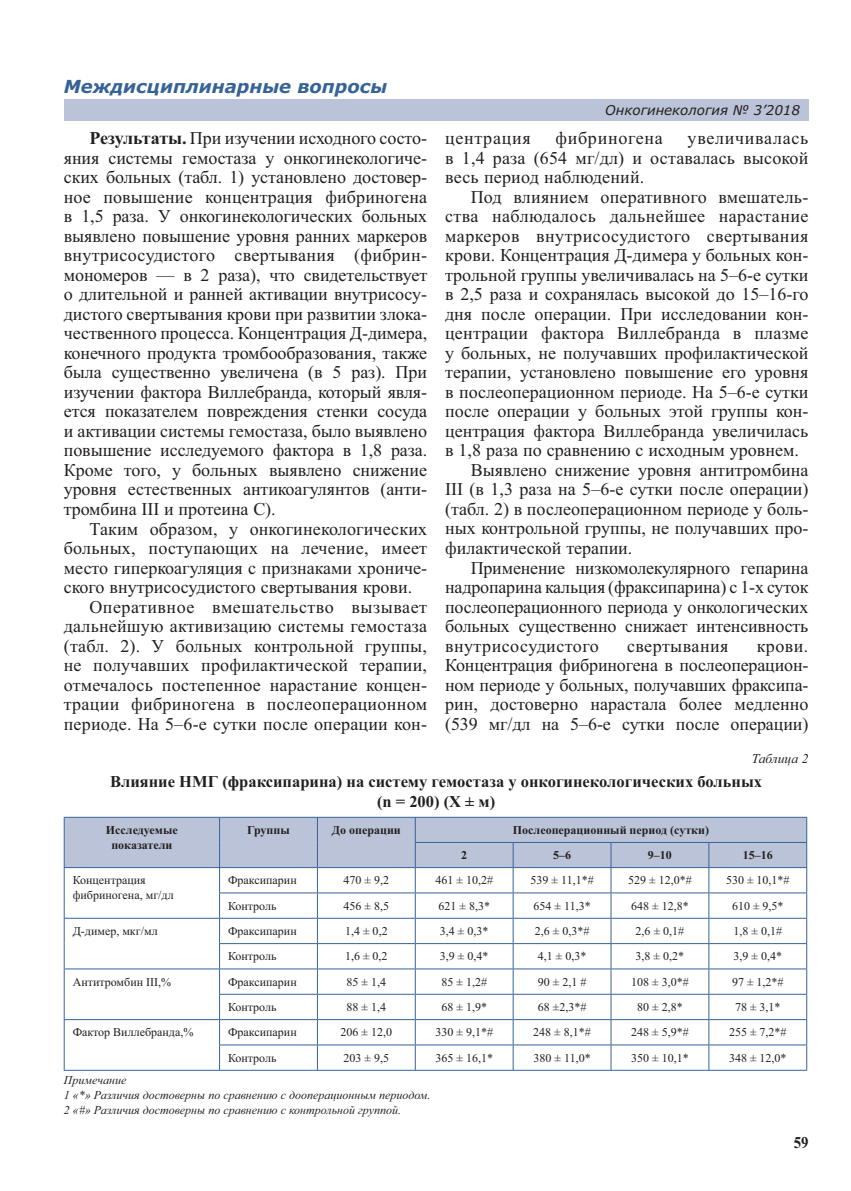
<style>
.page{position:relative;width:851px;height:1191px;background:#fff}
.page>*{position:absolute;margin:0;border:0;box-sizing:border-box;transform-origin:0 0}
.t1{font:18px/19.5px "Times New Roman";color:#231f20;text-align:justify}
.t2{font:18px "Times New Roman";letter-spacing:.025em;color:#231f20}
.t3{font:18px "Times New Roman";letter-spacing:.02em;color:#231f20}
.t4{font:18px "Times New Roman";letter-spacing:.03em;color:#231f20}
.t5{font:italic 700 18px "Verdana";color:#366397}
.t6{font:18px "Times New Roman";letter-spacing:.04em;color:#231f20}
.t7{font:700 16.5px/19.5px "Times New Roman";color:#231f20;text-align:center}
.t8{font:700 16.5px "Times New Roman";color:#231f20;scale:.9 1}
.t9{font:italic 13.5px "Verdana";color:#231f20}
.t10{font:italic 13.5px "Times New Roman";color:#231f20}
.t11{font:12px/15px "Times New Roman";color:#231f20}
.t12{font:italic 12px/15px "Times New Roman";color:#231f20}
.t13{font:700 12px/15px "Times New Roman";color:#231f20;text-align:center}
.s1{font-weight:700}
</style>
<div class="page">
<div style="left:64px;top:99px;width:744px;height:21px;background:#bbc3d8"></div>
<svg style="left:64px;top:817px;width:743px;height:253px"></svg>
<hr style="left:64px;top:1070px;width:743px;height:1px;background:#366397">
<p class="t5" style="left:64px;top:80px;width:325px">Междисциплинарные вопросы</p>
<p class="t1" style="left:64px;top:130px;width:365px;text-indent:26px"><span class="s1">Результаты.</span> При изучении исходного состо&shy;яния системы гемостаза у онкогинекологиче&shy;ских больных (табл. 1) установлено достовер&shy;ное повышение концентрация фибриногена в 1,5 раза. У онкогинекологических больных выявлено повышение уровня ранних маркеров внутрисосудистого свертывания (фибрин&shy;мономеров — в 2 раза), что свидетельствует о длительной и ранней активации внутрисосу&shy;дистого свертывания крови при развитии злока&shy;чественного процесса. Концентрация Д-димера, конечного продукта тромбообразования, также была существенно увеличена (в 5 раз). При изучении фактора Виллебранда, который явля&shy;ется показателем повреждения стенки сосуда и активации системы гемостаза, было выявлено повышение исследуемого фактора в 1,8 раза.<br>Кроме того, у больных выявлено снижение уровня естественных антикоагулянтов (анти&shy;тромбина III и протеина С).</p>
<p class="t1" style="left:89px;top:520px;width:339px">Таким образом, у онкогинекологических</p>
<p class="t1" style="left:64px;top:540px;width:365px">больных, поступающих на лечение, имеет</p>
<p class="t1" style="left:64px;top:559px;width:365px">место гиперкоагуляция с признаками хрониче-</p>
<p class="t1" style="left:64px;top:579px;width:350px">ского внутрисосудистого свертывания крови.</p>
<p class="t4" style="left:89px;top:600px;width:339px">Оперативное вмешательство вызывает</p>
<p class="t1" style="left:64px;top:618px;width:365px">дальнейшую активизацию системы гемостаза</p>
<p class="t1" style="left:64px;top:637px;width:365px">(табл. 2). У больных контрольной группы,</p>
<p class="t1" style="left:64px;top:657px;width:365px">не получавших профилактической терапии,</p>
<p class="t1" style="left:64px;top:676px;width:365px">отмечалось постепенное нарастание концен-</p>
<p class="t1" style="left:64px;top:696px;width:365px">трации фибриногена в послеоперационном</p>
<p class="t1" style="left:64px;top:715px;width:365px">периоде. На 5–6-е сутки после операции кон-</p>
<p class="t9" style="left:605px;top:105px;width:196px">Онкогинекология № 3’2018</p>
<p class="t6" style="left:445px;top:132px;width:87px">центрация</p>
<p class="t6" style="left:555px;top:132px;width:109px">фибриногена</p>
<p class="t1" style="left:445px;top:130px;width:365px;text-indent:242px">увеличивалась в 1,4 раза (654 мг/дл) и оставалась высокой весь период наблюдений.</p>
<p class="t1" style="left:470px;top:189px;width:339px">Под влиянием оперативного вмешатель-</p>
<p class="t3" style="left:445px;top:210px;width:365px">ства наблюдалось дальнейшее нарастание</p>
<p class="t2" style="left:445px;top:229px;width:365px">маркеров внутрисосудистого свертывания</p>
<p class="t1" style="left:445px;top:247px;width:365px">крови. Концентрация Д-димера у больных кон-</p>
<p class="t1" style="left:445px;top:267px;width:365px">трольной группы увеличивалась на 5–6-е сутки</p>
<p class="t1" style="left:445px;top:286px;width:365px">в 2,5 раза и сохранялась высокой до 15–16-го</p>
<p class="t1" style="left:445px;top:306px;width:365px">дня после операции. При исследовании кон-</p>
<p class="t1" style="left:445px;top:325px;width:365px">центрации фактора Виллебранда в плазме</p>
<p class="t1" style="left:445px;top:345px;width:365px">у больных, не получавших профилактической</p>
<p class="t1" style="left:445px;top:364px;width:365px">терапии, установлено повышение его уровня</p>
<p class="t1" style="left:445px;top:384px;width:365px">в послеоперационном периоде. На 5–6-е сутки</p>
<p class="t1" style="left:445px;top:403px;width:365px">после операции у больных этой группы кон-</p>
<p class="t1" style="left:445px;top:423px;width:365px">центрация фактора Виллебранда увеличилась</p>
<p class="t1" style="left:445px;top:442px;width:355px">в 1,8 раза по сравнению с исходным уровнем.</p>
<p class="t1" style="left:470px;top:462px;width:339px">Выявлено снижение уровня антитромбина</p>
<p class="t1" style="left:445px;top:481px;width:365px">III (в 1,3 раза на 5–6-е сутки после операции)</p>
<p class="t1" style="left:445px;top:501px;width:365px">(табл. 2) в послеоперационном периоде у боль-</p>
<p class="t1" style="left:445px;top:520px;width:365px">ных контрольной группы, не получавших про-</p>
<p class="t1" style="left:445px;top:540px;width:189px">филактической терапии.</p>
<p class="t1" style="left:470px;top:559px;width:339px">Применение низкомолекулярного гепарина</p>
<p class="t1" style="left:445px;top:579px;width:365px">надропарина кальция (фраксипарина) с 1-х суток</p>
<p class="t1" style="left:445px;top:598px;width:365px">послеоперационного периода у онкологических</p>
<p class="t1" style="left:445px;top:618px;width:365px">больных существенно снижает интенсивность</p>
<p class="t2" style="left:445px;top:639px;width:155px">внутрисосудистого</p>
<p class="t2" style="left:627px;top:639px;width:103px">свертывания</p>
<p class="t1" style="left:445px;top:637px;width:365px;text-indent:311px">крови.<br>Концентрация фибриногена в послеоперацион&shy;ном периоде у больных, получавших фраксипа&shy;рин, достоверно нарастала более медленно (539 мг/дл на 5–6-е сутки после операции)</p>
<p class="t10" style="left:751px;top:754px;width:58px">Таблица 2</p>
<p class="t7" style="left:110px;top:773px;width:653px">Влияние НМГ (фраксипарина) на систему гемостаза у онкогинекологических больных (n = 200) (X ± м)</p>
<p class="t13" style="left:106px;top:823px;width:73px">Исследуемые показатели</p>
<p class="t13" style="left:247px;top:823px;width:44px">Группы</p>
<p class="t13" style="left:332px;top:823px;width:70px">До операции</p>
<p class="t13" style="left:513px;top:823px;width:198px">Послеоперационный период (сутки)</p>
<p class="t13" style="left:461px;top:849px;width:7px">2</p>
<p class="t13" style="left:553px;top:849px;width:19px">5–6</p>
<p class="t13" style="left:647px;top:849px;width:25px">9–10</p>
<p class="t13" style="left:742px;top:849px;width:31px">15–16</p>
<p class="t11" style="left:73px;top:874px;width:102px">Концентрация фибриногена, мг/дл</p>
<p class="t11" style="left:228px;top:874px;width:70px">Фраксипарин</p>
<p class="t11" style="left:343px;top:874px;width:47px">470 ± 9,2</p>
<p class="t11" style="left:435px;top:874px;width:59px">461 ± 10,2#</p>
<p class="t11" style="left:530px;top:874px;width:65px">539 ± 11,1*#</p>
<p class="t11" style="left:628px;top:874px;width:65px">529 ± 12,0*#</p>
<p class="t11" style="left:725px;top:874px;width:65px">530 ± 10,1*#</p>
<p class="t11" style="left:228px;top:899px;width:50px">Контроль</p>
<p class="t11" style="left:343px;top:899px;width:47px">456 ± 8,5</p>
<p class="t11" style="left:438px;top:899px;width:53px">621 ± 8,3*</p>
<p class="t11" style="left:533px;top:899px;width:59px">654 ± 11,3*</p>
<p class="t11" style="left:631px;top:899px;width:59px">648 ± 12,8*</p>
<p class="t11" style="left:731px;top:899px;width:53px">610 ± 9,5*</p>
<p class="t11" style="left:73px;top:924px;width:86px">Д-димер, мкг/мл</p>
<p class="t11" style="left:228px;top:924px;width:70px">Фраксипарин</p>
<p class="t11" style="left:345px;top:924px;width:44px">1,4 ± 0,2</p>
<p class="t11" style="left:440px;top:924px;width:50px">3,4 ± 0,3*</p>
<p class="t11" style="left:534px;top:924px;width:56px">2,6 ± 0,3*#</p>
<p class="t11" style="left:635px;top:924px;width:50px">2,6 ± 0,1#</p>
<p class="t11" style="left:733px;top:924px;width:50px">1,8 ± 0,1#</p>
<p class="t11" style="left:228px;top:950px;width:50px">Контроль</p>
<p class="t11" style="left:345px;top:950px;width:44px">1,6 ± 0,2</p>
<p class="t11" style="left:440px;top:950px;width:50px">3,9 ± 0,4*</p>
<p class="t11" style="left:537px;top:950px;width:50px">4,1 ± 0,3*</p>
<p class="t11" style="left:635px;top:950px;width:50px">3,8 ± 0,2*</p>
<p class="t11" style="left:733px;top:950px;width:50px">3,9 ± 0,4*</p>
<p class="t11" style="left:73px;top:975px;width:100px">Антитромбин III,%</p>
<p class="t11" style="left:228px;top:975px;width:70px">Фраксипарин</p>
<p class="t11" style="left:346px;top:975px;width:41px">85 ± 1,4</p>
<p class="t11" style="left:441px;top:975px;width:47px">85 ± 1,2#</p>
<p class="t11" style="left:537px;top:975px;width:50px">90 ± 2,1 #</p>
<p class="t11" style="left:631px;top:975px;width:59px">108 ± 3,0*#</p>
<p class="t11" style="left:731px;top:975px;width:53px">97 ± 1,2*#</p>
<p class="t11" style="left:228px;top:1000px;width:50px">Контроль</p>
<p class="t11" style="left:346px;top:1000px;width:41px">88 ± 1,4</p>
<p class="t11" style="left:441px;top:1000px;width:47px">68 ± 1,9*</p>
<p class="t11" style="left:537px;top:1000px;width:50px">68 ±2,3*#</p>
<p class="t11" style="left:637px;top:1000px;width:47px">80 ± 2,8*</p>
<p class="t11" style="left:734px;top:1000px;width:47px">78 ± 3,1*</p>
<p class="t11" style="left:73px;top:1026px;width:122px">Фактор Виллебранда,%</p>
<p class="t11" style="left:228px;top:1026px;width:70px">Фраксипарин</p>
<p class="t11" style="left:340px;top:1026px;width:53px">206 ± 12,0</p>
<p class="t11" style="left:435px;top:1026px;width:59px">330 ± 9,1*#</p>
<p class="t11" style="left:533px;top:1026px;width:59px">248 ± 8,1*#</p>
<p class="t11" style="left:631px;top:1026px;width:59px">248 ± 5,9*#</p>
<p class="t11" style="left:729px;top:1026px;width:59px">255 ± 7,2*#</p>
<p class="t11" style="left:228px;top:1051px;width:50px">Контроль</p>
<p class="t11" style="left:343px;top:1051px;width:47px">203 ± 9,5</p>
<p class="t11" style="left:435px;top:1051px;width:59px">365 ± 16,1*</p>
<p class="t11" style="left:533px;top:1051px;width:59px">380 ± 11,0*</p>
<p class="t11" style="left:631px;top:1051px;width:59px">350 ± 10,1*</p>
<p class="t11" style="left:728px;top:1051px;width:59px">348 ± 12,0*</p>
<p class="t12" style="left:64px;top:1073px;width:368px">Примечание<br>1 «*» Различия достоверны по сравнению с дооперационным периодом.<br>2 «#» Различия достоверны по сравнению с контрольной группой.</p>
<p class="t8" style="left:793px;top:1137px;width:18px">59</p>
</div>
